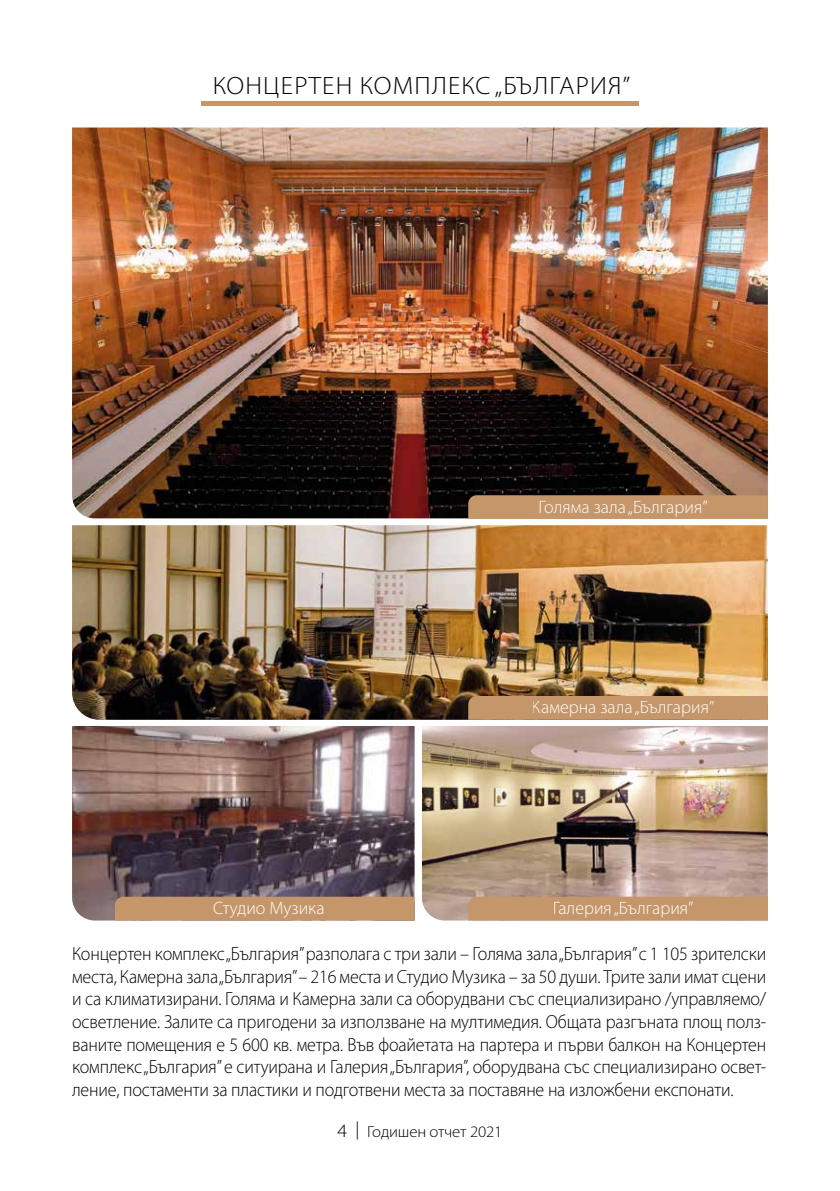
<style>
.page{position:relative;width:840px;height:1191px;background:#fff}
.page>*{position:absolute;margin:0;border:0;box-sizing:border-box;transform-origin:0 0}
.t1{font:300 25.2px "Myriad Pro";letter-spacing:.045em;color:#000;scale:1.05 1}
.t2{font:300 19px/22.6px "Myriad Pro";letter-spacing:-.01em;color:#000;text-align:justify;scale:.95 1}
.t3{font:300 18px "Myriad Pro";color:#fff}
.t4{font:300 16px "Myriad Pro";letter-spacing:-.01em;color:#000;scale:1.05 1}
.s1{font-size:19px}
.s2{font-size:18px}
</style>
<div class="page">
<img style="left:72px;top:127px;width:695px;height:391px">
<svg style="left:468px;top:495px;width:299px;height:24px;background:#bb8f64"></svg>
<div style="left:478px;top:499px;width:287px;height:19px;background:#c49669"></div>
<div style="left:201px;top:101px;width:437px;height:5px;background:#c49669"></div>
<img style="left:72px;top:726px;width:342px;height:194px">
<img style="left:422px;top:726px;width:345px;height:194px">
<img style="left:72px;top:525px;width:695px;height:195px">
<div style="left:468px;top:696px;width:299px;height:24px;background:#c49669"></div>
<div style="left:115px;top:896px;width:299px;height:24px;background:#c49669"></div>
<div style="left:468px;top:896px;width:299px;height:24px;background:#c49669"></div>
<h1 class="t1" style="left:212px;top:72px;width:399px">КОНЦЕРТЕН КОМПЛЕКС „БЪЛГАРИЯ”</h1>
<p class="t3" style="left:538px;top:497px;width:170px">Голяма зала „България”</p>
<p class="t3" style="left:531px;top:697px;width:184px">Камерна зала „България”</p>
<p class="t3" style="left:213px;top:898px;width:113px">Студио Музика</p>
<p class="t3" style="left:552px;top:898px;width:142px">Галерия „България”</p>
<p class="t2" style="left:72px;top:943px;width:731px">Концертен комплекс „България” разполага с три зали – Голяма зала „България” с 1 105 зрителски места, Камерна зала „България” – 216 места и Студио Музика – за 50 души. Трите зали имат сцени и са климатизирани. Голяма и Камерна зали са оборудвани със специализирано /управляемо/ осветление. Залите са пригодени за използване на мултимедия. Общата разгъната площ полз&shy;ваните помещения е 5 600 кв. метра. Във фоайетата на партера и първи балкон на Концертен комплекс „България” е ситуирана и Галерия „България”, оборудвана със специализирано освет&shy;ление, постаменти за пластики и подготвени места за поставяне на изложбени експонати.</p>
<p class="t4" style="left:337px;top:1123px;width:158px"><span class="s1">4</span> <span class="s2">|</span> Годишен отчет 2021</p>
</div>
